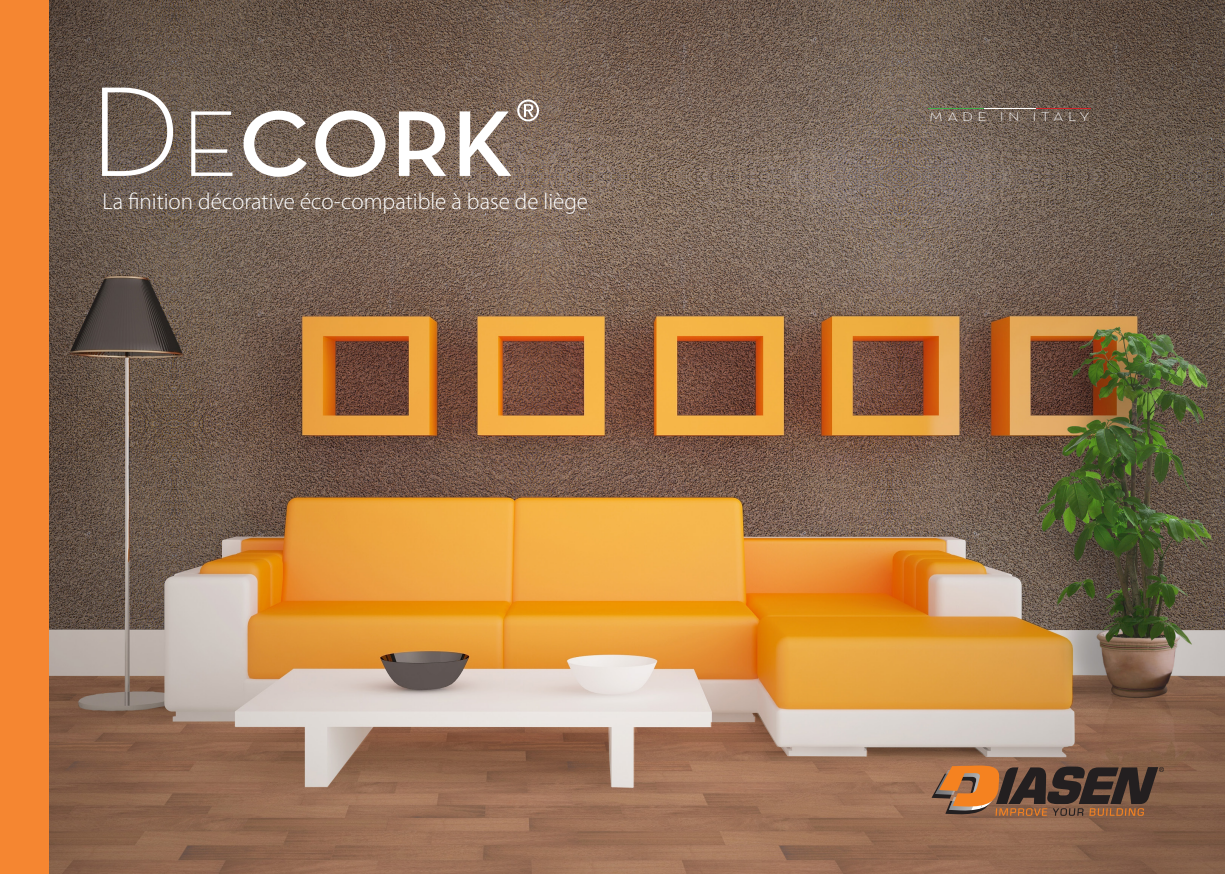
<style>
.page{position:relative;width:1225px;height:874px;background:#fff}
.page>*{position:absolute;margin:0;border:0;box-sizing:border-box;transform-origin:0 0}
.t1{font:94.8px "Neutra Text Demi SC Alt";color:#fff;scale:1.06 1}
.t2{font:300 23px "Myriad Pro";color:#fff}
.t3{font:12.8px "Neutra Text Light Alt";letter-spacing:.28em;color:#fff;scale:1.25 1}
.s1{font-family:"Neutra Text Light SC";font-size:129.8px}
.s2{font-family:"Neutra Text Light SC"}
</style>
<div class="page">
<img style="left:48px;top:0;width:1177px;height:873px">
<svg style="left:931px;top:765px;width:233px;height:50px;background:#755038"></svg>
<hr style="left:928px;top:108px;width:56px;height:1px;background:#40ae49">
<hr style="left:984px;top:108px;width:52px;height:1px;background:#fff">
<hr style="left:1036px;top:108px;width:54px;height:1px;background:#d1232a">
<div style="left:0;top:0;width:48px;height:873px;background:#f58631"></div>
<svg style="left:517px;top:99px;width:22px;height:22px"></svg>
<p class="t1" style="left:88px;top:85px;width:404px"><span class="s1">D</span><span class="s2">E</span>CORK</p>
<p class="t2" style="left:103px;top:187px;width:487px">La finition décorative éco-compatible à base de liège</p>
<p class="t3" style="left:929px;top:109px;width:130px">MADE IN ITALY</p>
</div>
